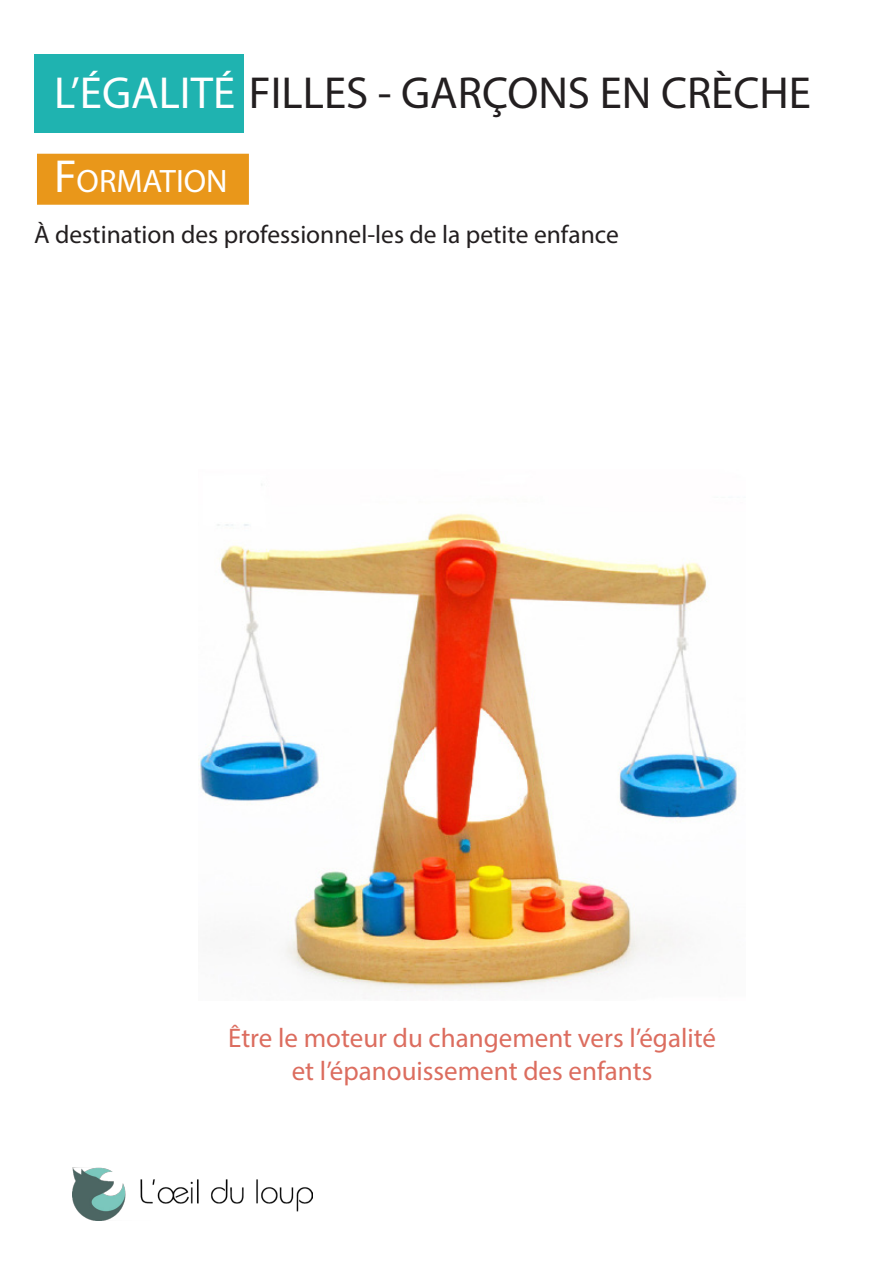
<style>
.page{position:relative;width:893px;height:1263px;background:#fff}
.page>*{position:absolute;margin:0;border:0;box-sizing:border-box;transform-origin:0 0}
.t1{font:45px "Myriad Pro";color:#231f20}
.t2{font:32.55px "Myriad Pro";color:#fff}
.t3{font:27px "Myriad Pro";color:#dc6d5f}
.t4{font:25.5px "Myriad Pro";color:#231f20}
.s1{color:#fff}
.s2{font-size:46.5px}
</style>
<div class="page">
<img style="left:200px;top:484px;width:537px;height:510px">
<img style="left:72px;top:1167px;width:240px;height:54px">
<div style="left:34px;top:54px;width:210px;height:79px;background:#1fb3b0"></div>
<div style="left:37px;top:154px;width:212px;height:51px;background:#e9971a"></div>
<p class="t1" style="left:54px;top:65px;width:758px"><span class="s1">L’ÉGALITÉ</span> FILLES - GARÇONS EN CRÈCHE</p>
<p class="t2" style="left:54px;top:161px;width:106px"><span class="s2">F</span>ORMATION</p>
<p class="t4" style="left:34px;top:219px;width:586px">À destination des professionnel-les de la petite enfance</p>
<p class="t3" style="left:228px;top:1021px;width:489px">Être le moteur du changement vers l’égalité</p>
<p class="t3" style="left:292px;top:1054px;width:362px">et l’épanouissement des enfants</p>
</div>
